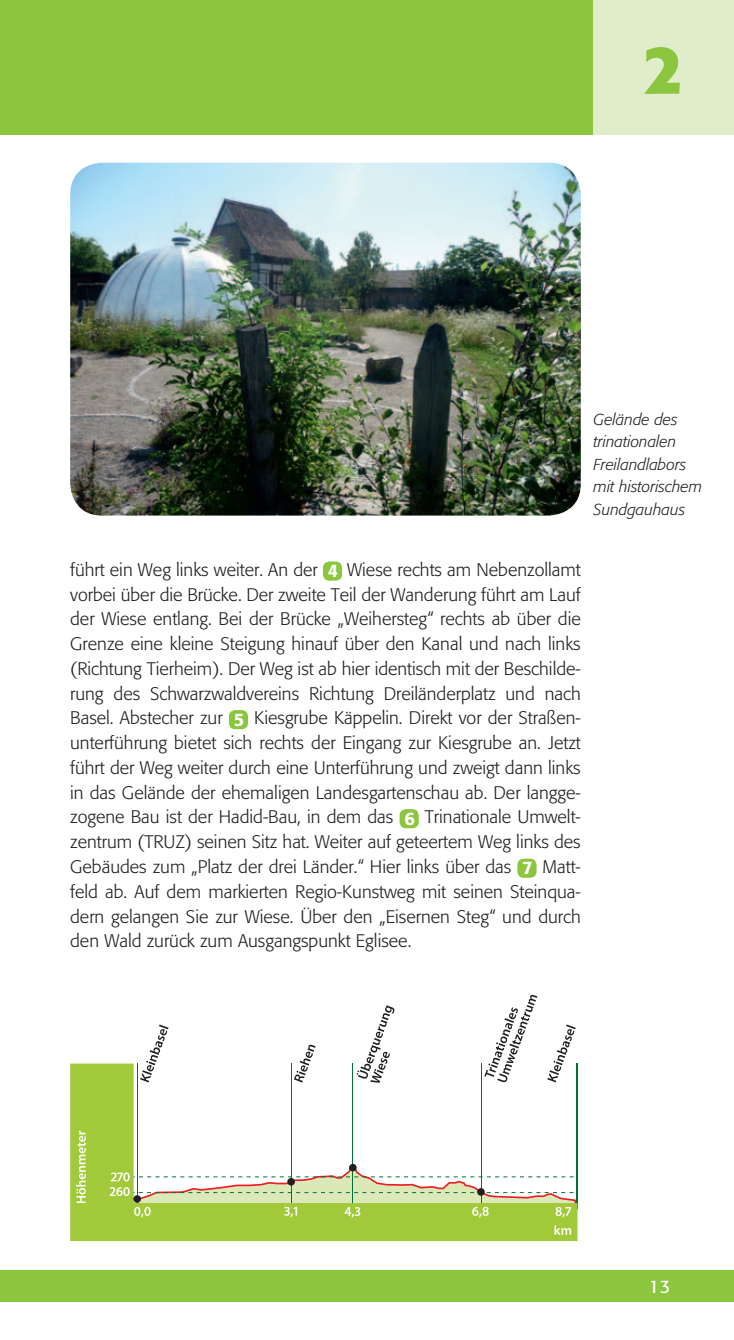
<style>
.page{position:relative;width:734px;height:1340px;background:#fff}
.page>*{position:absolute;margin:0;border:0;box-sizing:border-box;transform-origin:0 0}
.t1{font:700 67.5px "Formata";color:#8bc63e}
.t2{font:300 18px/24.8px "Formata";color:#231f20;text-align:justify}
.t3{font:18px "Formata";color:#fff}
.t4{font:italic 300 15.75px/22.5px "Formata";color:#231f20}
.s1{font-weight:500;color:#fff}
</style>
<div class="page">
<div style="left:0;top:0;width:733px;height:134px;background:#8bc63e"></div>
<div style="left:593px;top:0;width:140px;height:134px;background:#dfedcb"></div>
<div style="left:0;top:1269px;width:733px;height:32px;background:#8bc63e"></div>
<svg style="left:299px;top:1044px;width:16px;height:19px"></svg>
<svg style="left:146px;top:1024px;width:22px;height:39px"></svg>
<svg style="left:70px;top:1063px;width:507px;height:178px"></svg>
<svg style="left:76px;top:1130px;width:10px;height:72px"></svg>
<svg style="left:554px;top:1225px;width:17px;height:9px"></svg>
<svg style="left:547px;top:1024px;width:28px;height:58px"></svg>
<svg style="left:356px;top:1005px;width:38px;height:77px"></svg>
<svg style="left:484px;top:994px;width:53px;height:88px"></svg>
<svg style="left:109px;top:1165px;width:469px;height:52px"></svg>
<svg style="left:123px;top:1186px;width:7px;height:10px"></svg>
<div style="left:323px;top:561px;width:19px;height:19px;background:#8bc63e;border-radius:6px"></div>
<div style="left:229px;top:710px;width:19px;height:19px;background:#8bc63e;border-radius:6px"></div>
<div style="left:399px;top:809px;width:19px;height:19px;background:#8bc63e;border-radius:6px"></div>
<div style="left:517px;top:858px;width:19px;height:19px;background:#8bc63e;border-radius:6px"></div>
<img style="left:70px;top:163px;width:510px;height:352px;border-radius:32px">
<h1 class="t1" style="left:644px;top:40px;width:41px">2</h1>
<p class="t4" style="left:593px;top:409px;width:110px">Gelände des trinationalen<br>Freiland labors mit historischem<br>Sundgauhaus</p>
<p class="t2" style="left:70px;top:558px;width:512px">führt ein Weg links weiter. An der <span class="s1">4</span> Wiese rechts am Nebenzollamt vorbei über die Brücke. Der zweite Teil der Wanderung führt am Lauf der Wiese entlang. Bei der Brücke „Weihersteg“ rechts ab über die Grenze eine kleine Steigung hinauf über den Kanal und nach links (Richtung Tierheim). Der Weg ist ab hier identisch mit der Beschilde&shy;rung des Schwarzwaldvereins Richtung Dreiländerplatz und nach Basel. Abstecher zur <span class="s1">5</span> Kiesgrube Käppelin. Direkt vor der Straßen&shy;unterführung bietet sich rechts der Eingang zur Kiesgrube an. Jetzt führt der Weg weiter durch eine Unterführung und zweigt dann links in das Gelände der ehemaligen Landesgartenschau ab. Der langge&shy;zogene Bau ist der Hadid-Bau, in dem das <span class="s1">6</span> Trinationale Umwelt&shy;zentrum (TRUZ) seinen Sitz hat. Weiter auf geteertem Weg links des Gebäudes zum „Platz der drei Länder.“ Hier links über das <span class="s1">7</span> Matt&shy;feld ab. Auf dem markierten Regio-Kunstweg mit seinen Steinqua&shy;dern gelangen Sie zur Wiese. Über den „Eisernen Steg“ und durch den Wald zurück zum Ausgangspunkt Eglisee.</p>
<p class="t3" style="left:649px;top:1278px;width:23px">13</p>
</div>
